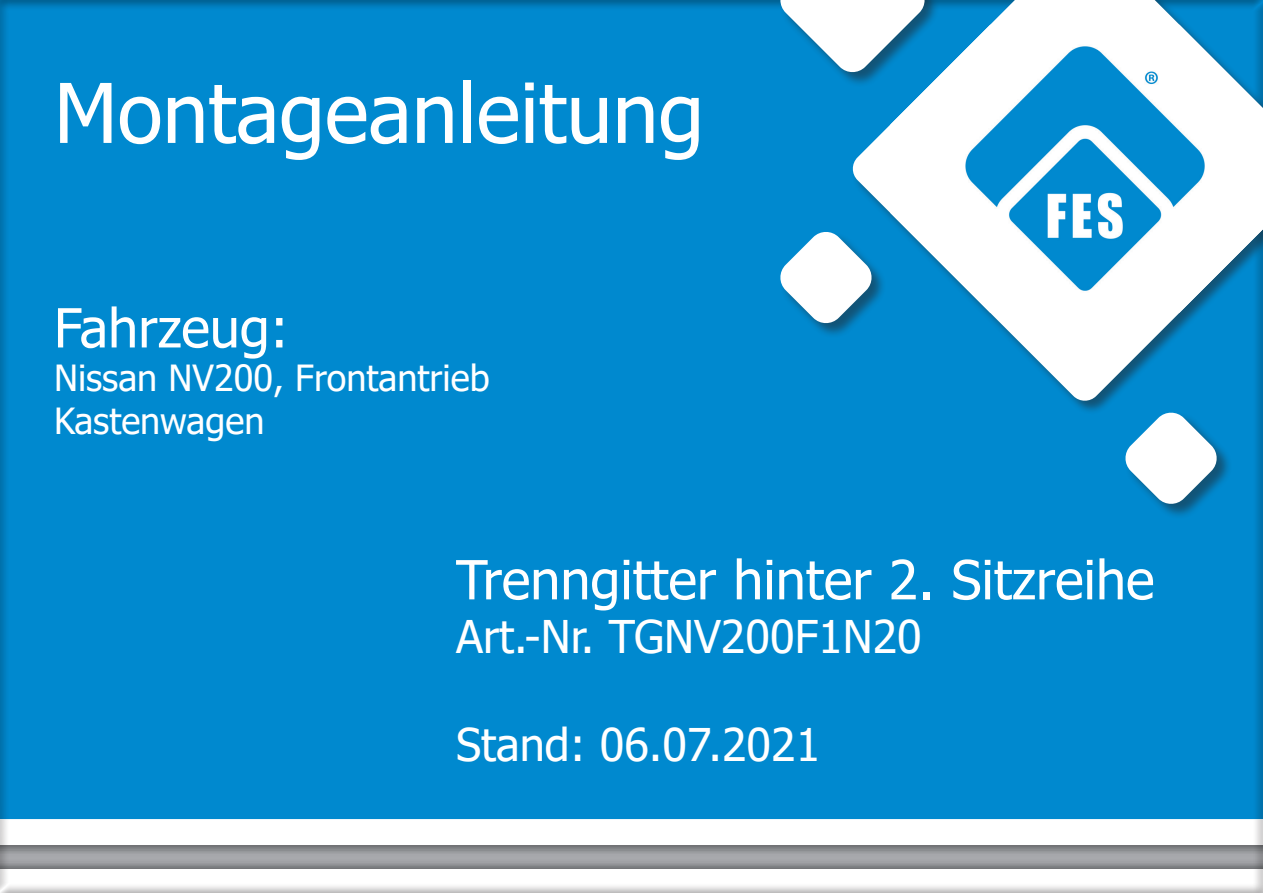
<style>
.page{position:relative;width:1263px;height:893px;background:#fff}
.page>*{position:absolute;margin:0;border:0;box-sizing:border-box;transform-origin:0 0}
.t1{font:82.5px "Tahoma";color:#fff}
.t2{font:54px "Tahoma";color:#fff}
.t3{font:45px "Tahoma";color:#fff}
.t4{font:36px/43.2px "Tahoma";color:#fff}
</style>
<div class="page">
<div style="left:0;top:0;width:1263px;height:893px;background:#231f20;opacity:.5"></div>
<div style="left:852px;top:0;width:411px;height:415px;background:#231f20;opacity:.5"></div>
<svg style="left:851px;top:0;width:412px;height:402px;fill:#0089cf"></svg>
<img style="left:890px;top:25px;width:373px;height:288px">
<div style="left:780px;top:0;width:160px;height:88px;background:#231f20;opacity:.5"></div>
<svg style="left:779px;top:0;width:147px;height:74px"></svg>
<div style="left:1125px;top:412px;width:107px;height:107px;background:#231f20;opacity:.5"></div>
<svg style="left:1124px;top:411px;width:94px;height:95px"></svg>
<div style="left:780px;top:231px;width:107px;height:108px;background:#231f20;opacity:.5"></div>
<svg style="left:779px;top:230px;width:94px;height:95px"></svg>
<h1 class="t1" style="left:54px;top:58px;width:652px">Montageanleitung</h1>
<p class="t2" style="left:54px;top:292px;width:236px">Fahrzeug:</p>
<p class="t4" style="left:54px;top:358px;width:437px">Nissan NV200, Frontantrieb<br>Kastenwagen</p>
<p class="t2" style="left:456px;top:543px;width:700px">Trenngitter hinter 2. Sitzreihe</p>
<p class="t3" style="left:456px;top:607px;width:467px">Art.-Nr. TGNV200F1N20</p>
<p class="t3" style="left:456px;top:715px;width:366px">Stand: 06.07.2021</p>
</div>
